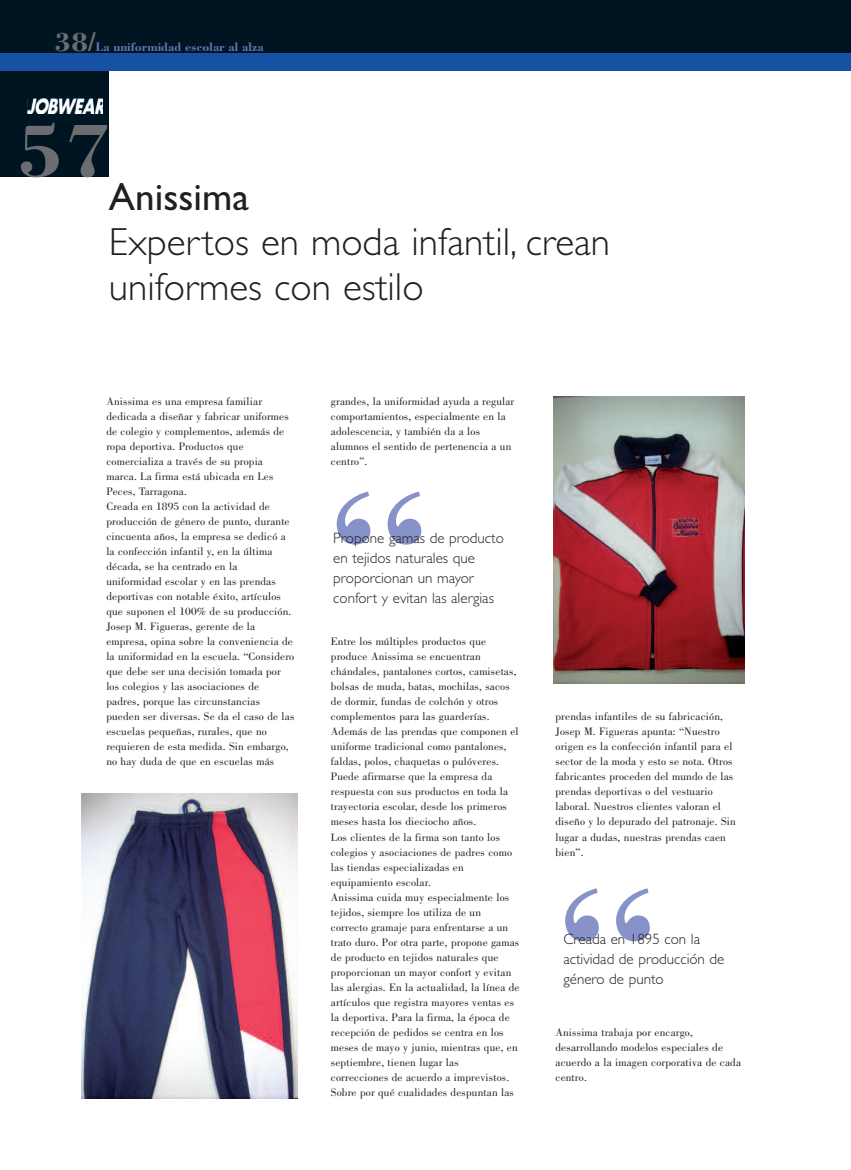
<style>
.page{position:relative;width:851px;height:1170px;background:#fff}
.page>*{position:absolute;margin:0;border:0;box-sizing:border-box;transform-origin:0 0}
.t1{font:italic 700 189.25px "Bodoni LT";color:#8792c8}
.t2{font:300 39.25px/45px "Gill Sans";color:#231f20}
.t3{font:300 15px/20px "Gill Sans";color:#231f20}
.t4{font:700 12.5px "Bodoni LT";color:#6075b9}
.t5{font:11.25px/15px "Bodoni LT";letter-spacing:.015em;color:#231f20}
.s1{font-size:27.5px;color:#6c6d70}
.s2{font-weight:400}
</style>
<div class="page">
<div style="left:0;top:0;width:109px;height:177px;background:#001522"></div>
<div style="left:0;top:0;width:850px;height:54px;background:#001522"></div>
<div style="left:0;top:53px;width:850px;height:17px;background:#1651a3"></div>
<img style="left:27px;top:99px;width:76px;height:15px">
<img style="left:553px;top:396px;width:191px;height:287px">
<img style="left:81px;top:793px;width:216px;height:305px">
<p class="t4" style="left:55px;top:40px;width:210px"><span class="s1">38/</span>La uniformidad escolar al alza</p>
<h2 class="t2" style="left:109px;top:174px;width:502px;text-indent:-92px"><sup>57</sup><span class="s2">Anissima<br></span>Expertos en moda infantil, crean uniformes con estilo</h2>
<p class="t5" style="left:106px;top:395px;width:189px">Anissima es una empresa familiar dedicada a diseñar y fabricar uniformes de colegio y complementos, además de ropa deportiva. Productos que comercializa a través de su propia marca. La firma está ubicada en Les Peces, Tarragona.<br>Creada en 1895 con la actividad de producción de género de punto, durante cincuenta años, la empresa se dedicó a la confección infantil y, en la última década, se ha centrado en la uniformidad escolar y en las prendas deportivas con notable éxito, artículos que suponen el 100% de su producción.<br>Josep M. Figueras, gerente de la empresa, opina sobre la conveniencia de la uniformidad en la escuela. “Considero que debe ser una decisión tomada por los colegios y las asociaciones de padres, porque las circunstancias pueden ser diversas. Se da el caso de las escuelas pequeñas, rurales, que no requieren de esta medida. Sin embargo, no hay duda de que en escuelas más</p>
<p class="t5" style="left:331px;top:395px;width:185px">grandes, la uniformidad ayuda a regular comportamientos, especialmente en la adolescencia, y también da a los alumnos el sentido de pertenencia a un centro”.</p>
<h1 class="t1" style="left:319px;top:445px;width:107px">“</h1>
<h3 class="t3" style="left:333px;top:528px;width:172px">Propone gamas de producto en tejidos naturales que proporcionan un mayor confort y evitan las alergias</h3>
<p class="t5" style="left:331px;top:635px;width:190px">Entre los múltiples productos que produce Anissima se encuentran chándales, pantalones cortos, camisetas, bolsas de muda, batas, mochilas, sacos de dormir, fundas de colchón y otros complementos para las guarderías.<br>Además de las prendas que componen el uniforme tradicional como pantalones, faldas, polos, chaquetas o pulóveres.<br>Puede afirmarse que la empresa da respuesta con sus productos en toda la trayectoria escolar, desde los primeros meses hasta los dieciocho años.<br>Los clientes de la firma son tanto los colegios y asociaciones de padres como las tiendas especializadas en equipamiento escolar.<br>Anissima cuida muy especialmente los tejidos, siempre los utiliza de un correcto gramaje para enfrentarse a un trato duro. Por otra parte, propone gamas de producto en tejidos naturales que proporcionan un mayor confort y evitan las alergias. En la actualidad, la línea de artículos que registra mayores ventas es la deportiva. Para la firma, la época de recepción de pedidos se centra en los meses de mayo y junio, mientras que, en septiembre, tienen lugar las<br>correcciones de acuerdo a imprevistos.<br>Sobre por qué cualidades despuntan las</p>
<p class="t5" style="left:555px;top:710px;width:182px">prendas infantiles de su fabricación, Josep M. Figueras apunta: “Nuestro origen es la confección infantil para el sector de la moda y esto se nota. Otros fabricantes proceden del mundo de las prendas deportivas o del vestuario laboral. Nuestros clientes valoran el diseño y lo depurado del patronaje. Sin lugar a dudas, nuestras prendas caen bien”.</p>
<h1 class="t1" style="left:548px;top:841px;width:107px">“</h1>
<h3 class="t3" style="left:563px;top:928px;width:162px">Creada en 1895 con la actividad de producción de género de punto</h3>
<p class="t5" style="left:555px;top:1025px;width:187px">Anissima trabaja por encargo, desarrollando modelos especiales de acuerdo a la imagen corporativa de cada centro.</p>
</div>
